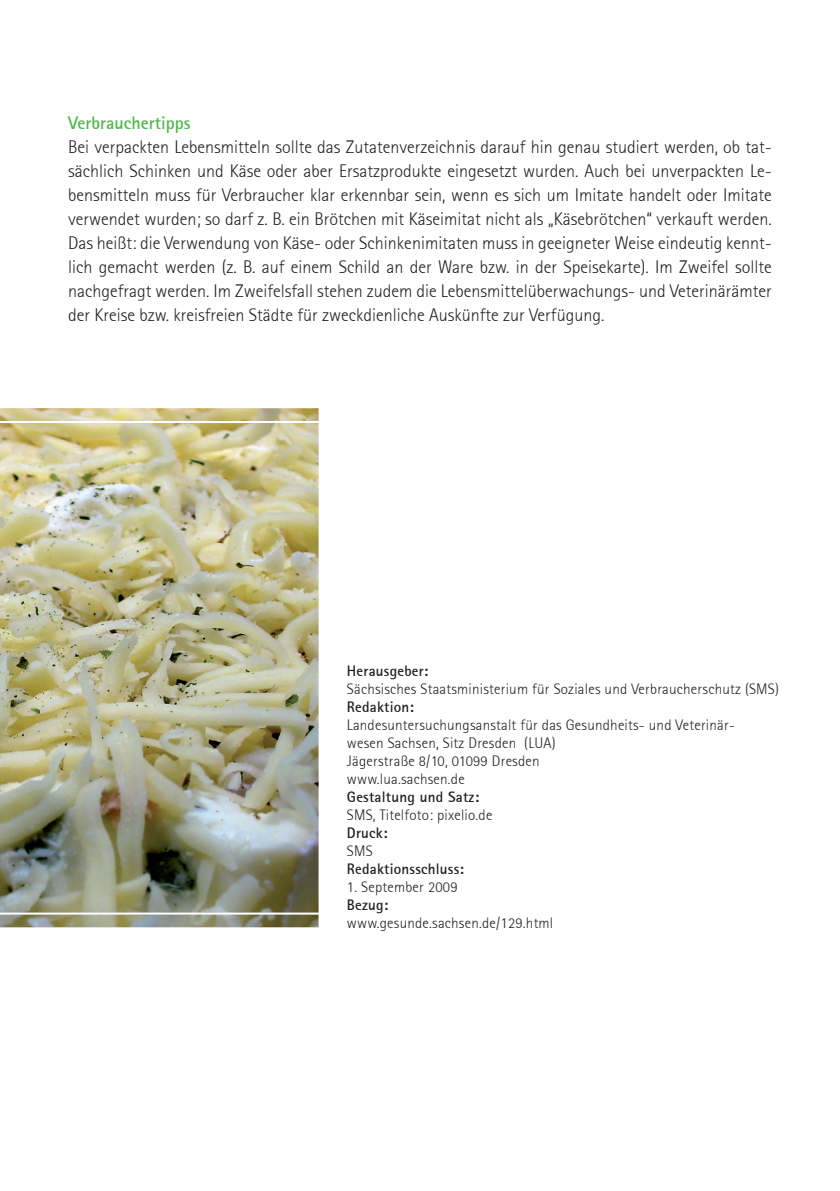
<style>
.page{position:relative;width:840px;height:1191px;background:#fff}
.page>*{position:absolute;margin:0;border:0;box-sizing:border-box;transform-origin:0 0}
.t1{font:300 18px/24px "Rotis Sans Serif";color:#231f20;text-align:justify}
.t2{font:700 18px "Rotis Sans Serif";color:#4cb848}
.t3{font:300 15px/18px "Rotis Sans Serif";letter-spacing:.015em;color:#231f20}
.t4{font:700 15px "Rotis Sans Serif";letter-spacing:.015em;color:#231f20}
</style>
<div class="page">
<img style="left:0;top:408px;width:318px;height:519px">
<p class="t2" style="left:68px;top:111px;width:124px">Verbrauchertipps</p>
<p class="t1" style="left:68px;top:134px;width:705px">Bei verpackten Lebensmitteln sollte das Zutatenverzeichnis darauf hin genau studiert werden, ob tat&shy;sächlich Schinken und Käse oder aber Ersatzprodukte eingesetzt wurden. Auch bei unverpackten Le&shy;bensmitteln muss für Verbraucher klar erkennbar sein, wenn es sich um Imitate handelt oder Imitate verwendet wurden; so darf z. B. ein Brötchen mit Käseimitat nicht als „Käsebrötchen“ verkauft werden.<br>Das heißt: die Verwendung von Käse- oder Schinkenimitaten muss in geeigneter Weise eindeutig kennt&shy;lich gemacht werden (z. B. auf einem Schild an der Ware bzw. in der Speisekarte). Im Zweifel sollte nachgefragt werden. Im Zweifelsfall stehen zudem die Lebensmittelüberwachungs- und Veterinärämter der Kreise bzw. kreisfreien Städte für zweckdienliche Auskünfte zur Verfügung.</p>
<p class="t4" style="left:347px;top:661px;width:83px">Herausgeber:</p>
<p class="t3" style="left:347px;top:679px;width:433px">Sächsisches Staatsministerium für Soziales und Verbraucherschutz (SMS)</p>
<p class="t4" style="left:347px;top:697px;width:69px">Redaktion:</p>
<p class="t3" style="left:347px;top:715px;width:389px">Landesuntersuchungsanstalt für das Gesundheits- und Veterinär&shy;wesen Sachsen, Sitz Dresden (LUA)<br>Jägerstraße 8/10, 01099 Dresden<br>www.lua.sachsen.de</p>
<p class="t4" style="left:347px;top:787px;width:134px">Gestaltung und Satz:</p>
<p class="t3" style="left:347px;top:805px;width:147px">SMS, Titelfoto: pixelio.de</p>
<p class="t4" style="left:347px;top:823px;width:42px">Druck:</p>
<p class="t3" style="left:347px;top:841px;width:27px">SMS</p>
<p class="t4" style="left:347px;top:859px;width:118px">Redaktionsschluss:</p>
<p class="t3" style="left:347px;top:877px;width:112px">1. September 2009</p>
<p class="t4" style="left:347px;top:895px;width:43px">Bezug:</p>
<p class="t3" style="left:347px;top:913px;width:208px">www.gesunde.sachsen.de/129.html</p>
</div>
